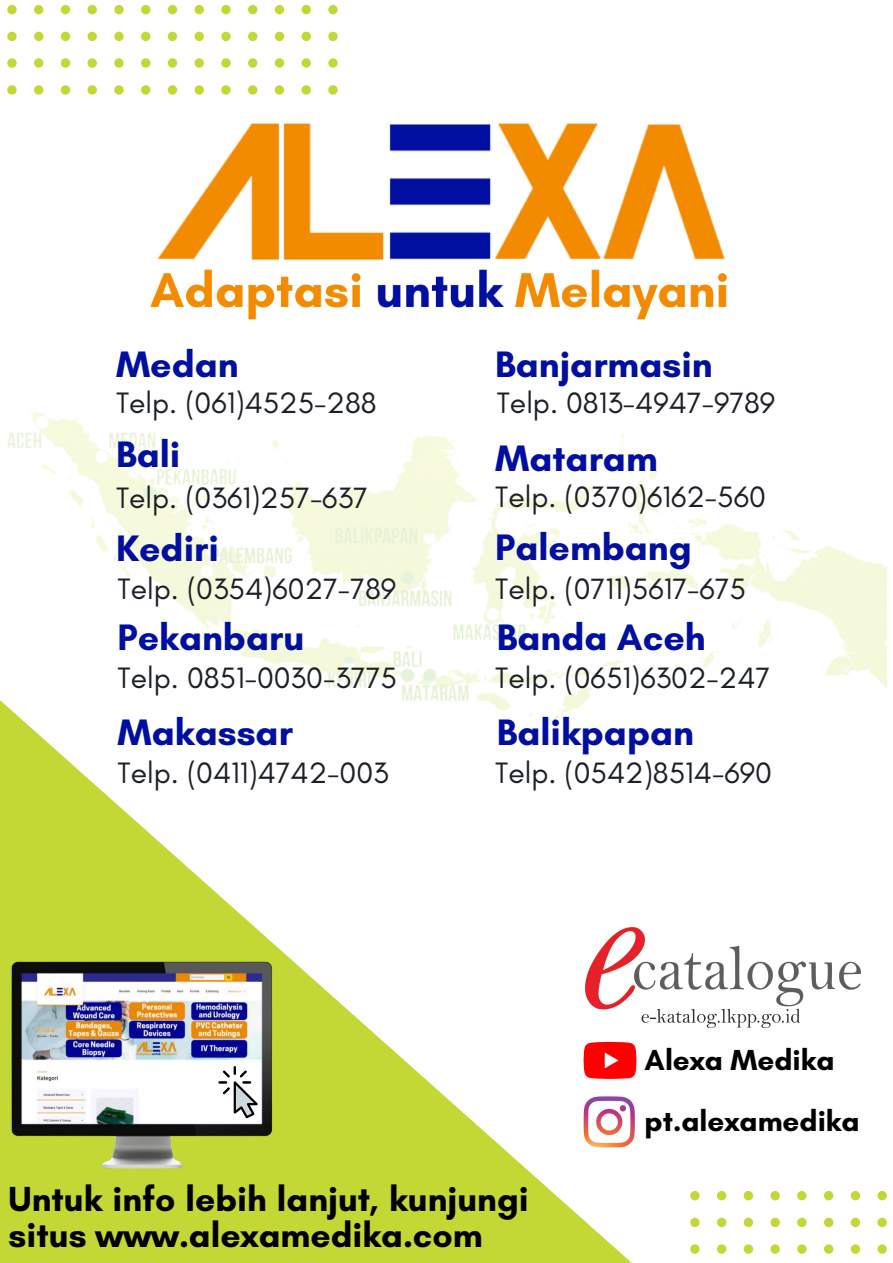
<style>
.page{position:relative;width:893px;height:1263px;background:#fff}
.page>*{position:absolute;margin:0;border:0;box-sizing:border-box;transform-origin:0 0}
.t1{font:700 37.5px "Glacial Indifference";color:#000f9f}
.t2{font:700 35.47px/35.4px "Glacial Indifference";color:#000}
.t3{font:30px "Glacial Indifference";color:#1c2027}
.t4{font:700 29.55px "Glacial Indifference";color:#000}
</style>
<div class="page">
<img style="left:7px;top:407px;width:881px;height:281px">
<div style="left:7px;top:5px;width:10px;height:9px;background:#c3d735;border-radius:50%"></div>
<div style="left:34px;top:5px;width:9px;height:9px;background:#c3d735;border-radius:50%"></div>
<div style="left:61px;top:5px;width:9px;height:9px;background:#c3d735;border-radius:50%"></div>
<div style="left:88px;top:5px;width:9px;height:9px;background:#c3d735;border-radius:50%"></div>
<div style="left:114px;top:5px;width:10px;height:9px;background:#c3d735;border-radius:50%"></div>
<div style="left:141px;top:5px;width:9px;height:9px;background:#c3d735;border-radius:50%"></div>
<div style="left:7px;top:32px;width:10px;height:9px;background:#c3d735;border-radius:50%"></div>
<div style="left:34px;top:32px;width:9px;height:9px;background:#c3d735;border-radius:50%"></div>
<div style="left:61px;top:32px;width:9px;height:9px;background:#c3d735;border-radius:50%"></div>
<div style="left:88px;top:32px;width:9px;height:9px;background:#c3d735;border-radius:50%"></div>
<div style="left:114px;top:32px;width:10px;height:9px;background:#c3d735;border-radius:50%"></div>
<div style="left:141px;top:32px;width:9px;height:9px;background:#c3d735;border-radius:50%"></div>
<svg style="left:7px;top:58px;width:10px;height:10px"></svg>
<div style="left:34px;top:58px;width:9px;height:10px;background:#c3d735;border-radius:50%"></div>
<div style="left:61px;top:58px;width:9px;height:10px;background:#c3d735;border-radius:50%"></div>
<div style="left:88px;top:58px;width:9px;height:10px;background:#c3d735;border-radius:50%"></div>
<svg style="left:114px;top:58px;width:10px;height:10px"></svg>
<div style="left:141px;top:58px;width:9px;height:10px;background:#c3d735;border-radius:50%"></div>
<svg style="left:7px;top:85px;width:10px;height:10px"></svg>
<div style="left:34px;top:85px;width:9px;height:10px;background:#c3d735;border-radius:50%"></div>
<div style="left:61px;top:85px;width:9px;height:10px;background:#c3d735;border-radius:50%"></div>
<div style="left:88px;top:85px;width:9px;height:10px;background:#c3d735;border-radius:50%"></div>
<svg style="left:114px;top:85px;width:10px;height:10px"></svg>
<div style="left:141px;top:85px;width:9px;height:10px;background:#c3d735;border-radius:50%"></div>
<div style="left:168px;top:5px;width:9px;height:9px;background:#c3d735;border-radius:50%"></div>
<div style="left:194px;top:5px;width:10px;height:9px;background:#c3d735;border-radius:50%"></div>
<div style="left:221px;top:5px;width:10px;height:9px;background:#c3d735;border-radius:50%"></div>
<div style="left:248px;top:5px;width:9px;height:9px;background:#c3d735;border-radius:50%"></div>
<div style="left:275px;top:5px;width:9px;height:9px;background:#c3d735;border-radius:50%"></div>
<div style="left:301px;top:5px;width:10px;height:9px;background:#c3d735;border-radius:50%"></div>
<div style="left:328px;top:5px;width:10px;height:9px;background:#c3d735;border-radius:50%"></div>
<div style="left:168px;top:32px;width:9px;height:9px;background:#c3d735;border-radius:50%"></div>
<div style="left:194px;top:32px;width:10px;height:9px;background:#c3d735;border-radius:50%"></div>
<div style="left:221px;top:32px;width:10px;height:9px;background:#c3d735;border-radius:50%"></div>
<div style="left:248px;top:32px;width:9px;height:9px;background:#c3d735;border-radius:50%"></div>
<div style="left:275px;top:32px;width:9px;height:9px;background:#c3d735;border-radius:50%"></div>
<div style="left:301px;top:32px;width:10px;height:9px;background:#c3d735;border-radius:50%"></div>
<div style="left:328px;top:32px;width:10px;height:9px;background:#c3d735;border-radius:50%"></div>
<div style="left:168px;top:58px;width:9px;height:10px;background:#c3d735;border-radius:50%"></div>
<div style="left:194px;top:58px;width:10px;height:10px;background:#c3d735;border-radius:50%"></div>
<svg style="left:221px;top:58px;width:10px;height:10px"></svg>
<div style="left:248px;top:58px;width:9px;height:10px;background:#c3d735;border-radius:50%"></div>
<div style="left:275px;top:58px;width:9px;height:10px;background:#c3d735;border-radius:50%"></div>
<div style="left:301px;top:58px;width:10px;height:10px;background:#c3d735;border-radius:50%"></div>
<svg style="left:328px;top:58px;width:10px;height:10px"></svg>
<div style="left:168px;top:85px;width:9px;height:10px;background:#c3d735;border-radius:50%"></div>
<div style="left:194px;top:85px;width:10px;height:10px;background:#c3d735;border-radius:50%"></div>
<svg style="left:221px;top:85px;width:10px;height:10px"></svg>
<div style="left:248px;top:85px;width:9px;height:10px;background:#c3d735;border-radius:50%"></div>
<div style="left:275px;top:85px;width:9px;height:10px;background:#c3d735;border-radius:50%"></div>
<div style="left:301px;top:85px;width:10px;height:10px;background:#c3d735;border-radius:50%"></div>
<svg style="left:328px;top:85px;width:10px;height:10px"></svg>
<div style="left:770px;top:1191px;width:10px;height:9px;background:#c3d735;border-radius:50%"></div>
<div style="left:797px;top:1191px;width:9px;height:9px;background:#c3d735;border-radius:50%"></div>
<div style="left:824px;top:1191px;width:9px;height:9px;background:#c3d735;border-radius:50%"></div>
<div style="left:850px;top:1191px;width:10px;height:9px;background:#c3d735;border-radius:50%"></div>
<div style="left:770px;top:1218px;width:10px;height:9px;background:#c3d735;border-radius:50%"></div>
<div style="left:797px;top:1218px;width:9px;height:9px;background:#c3d735;border-radius:50%"></div>
<div style="left:824px;top:1218px;width:9px;height:9px;background:#c3d735;border-radius:50%"></div>
<div style="left:850px;top:1218px;width:10px;height:9px;background:#c3d735;border-radius:50%"></div>
<div style="left:770px;top:1244px;width:10px;height:10px;background:#c3d735;border-radius:50%"></div>
<div style="left:797px;top:1244px;width:9px;height:10px;background:#c3d735;border-radius:50%"></div>
<div style="left:824px;top:1244px;width:9px;height:10px;background:#c3d735;border-radius:50%"></div>
<div style="left:850px;top:1244px;width:10px;height:10px;background:#c3d735;border-radius:50%"></div>
<div style="left:877px;top:1191px;width:10px;height:9px;background:#c3d735;border-radius:50%"></div>
<div style="left:877px;top:1218px;width:10px;height:9px;background:#c3d735;border-radius:50%"></div>
<div style="left:877px;top:1244px;width:10px;height:10px;background:#c3d735;border-radius:50%"></div>
<img style="left:150px;top:123px;width:577px;height:197px">
<img style="left:768px;top:961px;width:92px;height:66px">
<svg style="left:0;top:547px;width:768px;height:716px"></svg>
<img style="left:10px;top:958px;width:263px;height:215px">
<svg style="left:218px;top:1066px;width:40px;height:52px"></svg>
<p class="t1" style="left:116px;top:341px;width:124px">Medan</p>
<p class="t3" style="left:116px;top:385px;width:262px">Telp. (061)4525-288</p>
<p class="t1" style="left:116px;top:432px;width:66px">Bali</p>
<p class="t3" style="left:116px;top:480px;width:253px">Telp. (0361)257-637</p>
<p class="t1" style="left:116px;top:525px;width:104px">Kediri</p>
<p class="t3" style="left:118px;top:570px;width:280px">Telp. (0354)6027-789</p>
<p class="t1" style="left:118px;top:614px;width:188px">Pekanbaru</p>
<p class="t3" style="left:118px;top:659px;width:281px">Telp. 0851-0030-3775</p>
<p class="t1" style="left:118px;top:710px;width:177px">Makassar</p>
<p class="t3" style="left:118px;top:755px;width:273px">Telp. (0411)4742-003</p>
<p class="t1" style="left:495px;top:341px;width:219px">Banjarmasin</p>
<p class="t3" style="left:497px;top:385px;width:280px">Telp. 0813-4947-9789</p>
<p class="t1" style="left:495px;top:435px;width:164px">Mataram</p>
<p class="t3" style="left:495px;top:478px;width:272px">Telp. (0370)6162-560</p>
<p class="t1" style="left:495px;top:524px;width:198px">Palembang</p>
<p class="t3" style="left:495px;top:570px;width:252px">Telp. (0711)5617-675</p>
<p class="t1" style="left:497px;top:614px;width:210px">Banda Aceh</p>
<p class="t3" style="left:495px;top:659px;width:276px">Telp. (0651)6302-247</p>
<p class="t1" style="left:497px;top:710px;width:199px">Balikpapan</p>
<p class="t3" style="left:495px;top:755px;width:278px">Telp. (0542)8514-690</p>
<p class="t4" style="left:644px;top:1042px;width:191px">Alexa Medika</p>
<p class="t4" style="left:644px;top:1103px;width:216px">pt.alexamedika</p>
<p class="t2" style="left:9px;top:1181px;width:521px">Untuk info lebih lanjut, kunjungi situs www.alexamedika.com</p>
</div>
